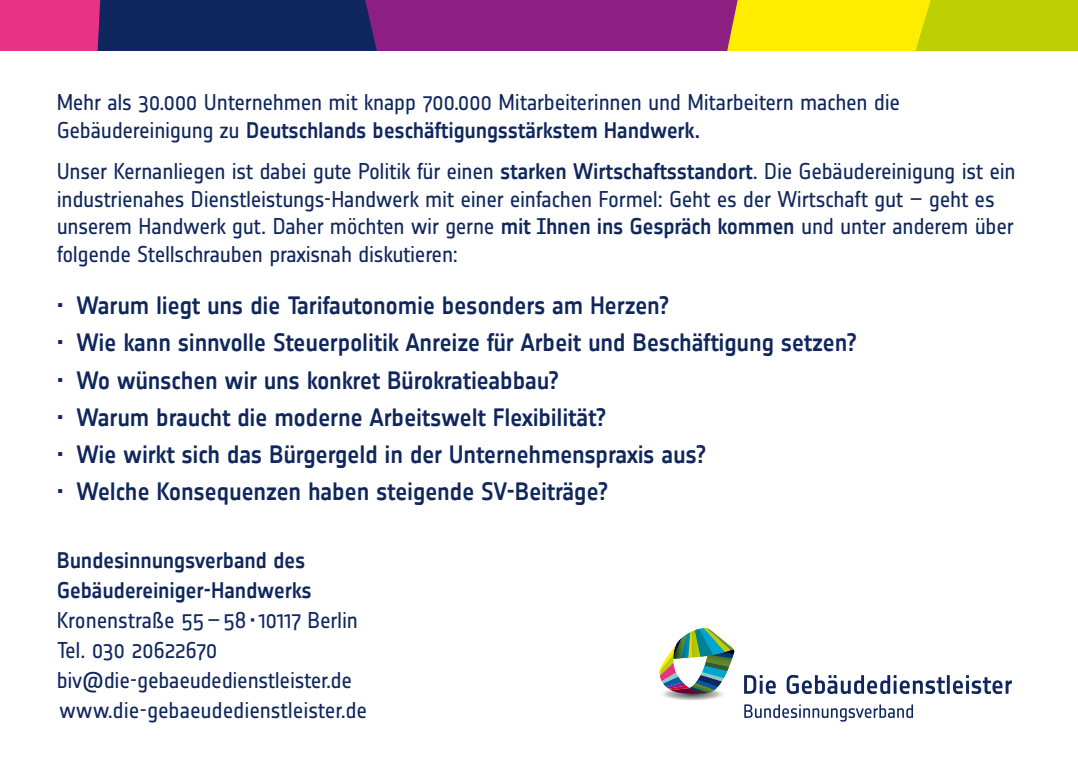
<style>
.page{position:relative;width:1078px;height:773px;background:#fff}
.page>*{position:absolute;margin:0;border:0;box-sizing:border-box;transform-origin:0 0}
.t1{font:500 25px "Notes Soft";letter-spacing:-.015em;color:#10275d}
.t2{font:22.5px/27.5px "Notes Soft";letter-spacing:-.015em;color:#10275d}
.t3{font:500 22.5px/30px "Notes Soft";letter-spacing:-.015em;color:#10275d}
.s1{font-weight:500}
</style>
<div class="page">
<div style="left:0;top:0;width:393px;height:63px;background:#10275d"></div>
<div style="left:0;top:0;width:100px;height:52px;background:#e83286"></div>
<div style="left:641px;top:0;width:337px;height:63px;background:#ffed00"></div>
<svg style="left:911px;top:0;width:166px;height:52px;background:#c2d204"></svg>
<div style="left:365px;top:0;width:372px;height:52px;background:#8d1e82"></div>
<div style="left:0;top:52px;width:1077px;height:33px;background:#fff"></div>
<img style="left:662px;top:693px;width:61px;height:8px">
<svg style="left:786px;top:674px;width:158px;height:20px"></svg>
<hr style="left:946px;top:675px;width:3px;height:18px;background:#10275d">
<svg style="left:952px;top:675px;width:59px;height:19px"></svg>
<svg style="left:744px;top:675px;width:31px;height:19px"></svg>
<svg style="left:744px;top:704px;width:168px;height:17px"></svg>
<img style="left:659px;top:628px;width:75px;height:65px">
<p class="t2" style="left:57px;top:88px;width:844px">Mehr als 30.000 Unternehmen mit knapp 700.000 Mitarbeiterinnen und Mitarbeitern machen die<br>Gebäudereinigung zu <span class="s1">Deutschlands beschäftigungsstärkstem Handwerk.</span></p>
<p class="t2" style="left:57px;top:158px;width:960px">Unser Kernanliegen ist dabei gute Politik für einen <span class="s1">starken Wirtschaftsstandort</span>. Die Gebäudereinigung ist ein industrienahes Dienstleistungs-Handwerk mit einer einfachen Formel: Geht es der Wirtschaft gut – geht es unserem Handwerk gut. Daher möchten wir gerne <span class="s1">mit Ihnen ins Gespräch kommen</span> und unter anderem über folgende Stellschrauben praxisnah diskutieren:</p>
<p class="t1" style="left:57px;top:292px;width:614px">• Warum liegt uns die Tarifautonomie besonders am Herzen?</p>
<p class="t1" style="left:57px;top:329px;width:801px">• Wie kann sinnvolle Steuerpolitik Anreize für Arbeit und Beschäftigung setzen?</p>
<p class="t1" style="left:57px;top:366px;width:504px">• Wo wünschen wir uns konkret Bürokratieabbau?</p>
<p class="t1" style="left:57px;top:403px;width:551px">• Warum braucht die moderne Arbeitswelt Flexibilität?</p>
<p class="t1" style="left:57px;top:440px;width:651px">• Wie wirkt sich das Bürgergeld in der Unternehmenspraxis aus?</p>
<p class="t1" style="left:57px;top:477px;width:553px">• Welche Konsequenzen haben steigende SV-Beiträge?</p>
<p class="t3" style="left:57px;top:544px;width:256px">Bundesinnungsverband des<br>Gebäudereiniger-Handwerks</p>
<p class="t2" style="left:57px;top:604px;width:312px;line-height:30px">Kronenstraße 55 – 58 • 10117 Berlin<br>Tel. 030 20622670 biv@die-gebaeudedienstleister.de www.die-gebaeudedienstleister.de</p>
</div>
